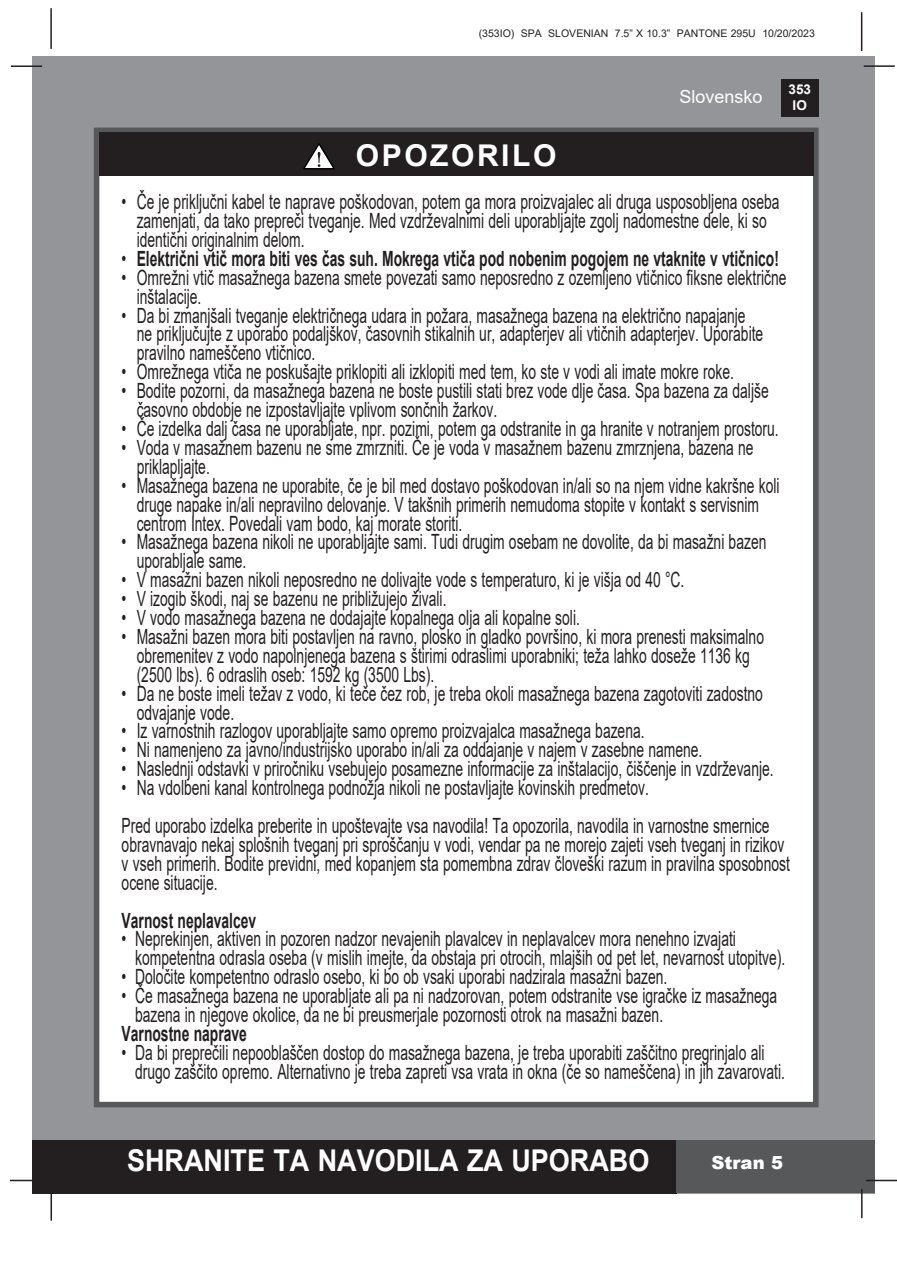
<style>
.page{position:relative;width:897px;height:1264px;background:#fff}
.page>*{position:absolute;margin:0;border:0;box-sizing:border-box;transform-origin:0 0}
.t1{font:700 30px "Arial";color:#fff;scale:.9 1}
.t2{font:700 30px "Arial";letter-spacing:.085em;color:#fff}
.t3{font:21px/18.9px "Arial";color:#231f20;scale:.66 1}
.t4{font:700 21px "Arial";color:#231f20;scale:.66 1}
.t5{font:18px "Arial";color:#fff}
.t6{font:900 18px "Arial";color:#fff}
.t7{font:700 13.5px/16.2px "Arial";color:#fff;text-align:center}
.t8{font:10.5px "Arial";color:#231f20}
.s1{font-weight:400}
</style>
<div class="page">
<div style="left:33px;top:56px;width:842px;height:1137px;background:#939598"></div>
<div style="left:780px;top:79px;width:38px;height:38px;background:#231f20"></div>
<hr style="left:863px;top:65px;width:31px;height:2px;background:#231f20">
<hr style="left:50px;top:8px;width:2px;height:41px;background:#231f20">
<hr style="left:860px;top:12px;width:2px;height:39px;background:#231f20">
<div style="left:33px;top:1140px;width:644px;height:53px;background:#231f20"></div>
<div style="left:676px;top:1140px;width:199px;height:53px;background:#57585a"></div>
<hr style="left:865px;top:1179px;width:31px;height:2px;background:#231f20">
<hr style="left:860px;top:1189px;width:2px;height:29px;background:#231f20">
<hr style="left:50px;top:1190px;width:2px;height:30px;background:#231f20">
<hr style="left:10px;top:1179px;width:31px;height:2px;background:#231f20">
<hr style="left:11px;top:65px;width:31px;height:2px;background:#231f20">
<div style="left:94px;top:128px;width:724px;height:979px;background:#fff;border:6px solid #57585a"></div>
<div style="left:99px;top:132px;width:714px;height:44px;background:#231f20"></div>
<svg style="left:303px;top:143px;width:32px;height:26px"></svg>
<p class="t8" style="left:478px;top:26px;width:337px">(353IO) SPA SLOVENIAN 7.5” X 10.3” PANTONE 295U 10/20/2023</p>
<p class="t2" style="left:356px;top:135px;width:202px">OPOZORILO</p>
<p class="t5" style="left:679px;top:84px;width:85px">Slovensko</p>
<p class="t7" style="left:788px;top:81px;width:24px">353<br>IO</p>
<p class="t3" style="left:137px;top:192px;width:975px;text-indent:-15px">• Če je priključni kabel te naprave poškodovan, potem ga mora proizvajalec ali druga usposobljena oseba zamenjati, da tako prepreči tveganje. Med vzdrževalnimi deli uporabljajte zgolj nadomestne dele, ki so identični originalnim delom.</p>
<p class="t4" style="left:122px;top:244px;width:997px"><span class="s1">•</span> Električni vtič mora biti ves čas suh. Mokrega vtiča pod nobenim pogojem ne vtaknite v vtičnico!</p>
<p class="t3" style="left:137px;top:268px;width:985px;text-indent:-15px">• Omrežni vtič masažnega bazena smete povezati samo neposredno z ozemljeno vtičnico fiksne električne inštalacije.</p>
<p class="t3" style="left:137px;top:305px;width:950px;text-indent:-15px">• Da bi zmanjšali tveganje električnega udara in požara, masažnega bazena na električno napajanje ne priključujte z uporabo podaljškov, časovnih stikalnih ur, adapterjev ali vtičnih adapterjev. Uporabite pravilno nameščeno vtičnico.</p>
<p class="t3" style="left:122px;top:362px;width:929px">• Omrežnega vtiča ne poskušajte priklopiti ali izklopiti med tem, ko ste v vodi ali imate mokre roke.</p>
<p class="t3" style="left:137px;top:381px;width:959px;text-indent:-15px">• Bodite pozorni, da masažnega bazena ne boste pustili stati brez vode dlje časa. Spa bazena za daljše časovno obdobje ne izpostavljajte vplivom sončnih žarkov.</p>
<p class="t3" style="left:122px;top:419px;width:996px">• Če izdelka dalj časa ne uporabljate, npr. pozimi, potem ga odstranite in ga hranite v notranjem prostoru.</p>
<p class="t3" style="left:137px;top:438px;width:936px;text-indent:-15px">• Voda v masažnem bazenu ne sme zmrzniti. Če je voda v masažnem bazenu zmrznjena, bazena ne priklapljajte.</p>
<p class="t3" style="left:137px;top:476px;width:975px;text-indent:-15px">• Masažnega bazena ne uporabite, če je bil med dostavo poškodovan in/ali so na njem vidne kakršne koli druge napake in/ali nepravilno delovanje. V takšnih primerih nemudoma stopite v kontakt s servisnim centrom Intex. Povedali vam bodo, kaj morate storiti.</p>
<p class="t3" style="left:137px;top:532px;width:955px;text-indent:-15px">• Masažnega bazena nikoli ne uporabljajte sami. Tudi drugim osebam ne dovolite, da bi masažni bazen uporabljale same.</p>
<p class="t3" style="left:122px;top:570px;width:854px">• V masažni bazen nikoli neposredno ne dolivajte vode s temperaturo, ki je višja od 40 °C.</p>
<p class="t3" style="left:122px;top:589px;width:493px">• V izogib škodi, naj se bazenu ne približujejo živali.</p>
<p class="t3" style="left:122px;top:608px;width:695px">• V vodo masažnega bazena ne dodajajte kopalnega olja ali kopalne soli.</p>
<p class="t3" style="left:122px;top:627px;width:974px;text-align:center">• Masažni bazen mora biti postavljen na ravno, plosko in gladko površino, ki mora prenesti maksimalno obremenitev z vodo napolnjenega bazena s štirimi odraslimi uporabniki; teža lahko doseže 1136 kg</p>
<p class="t3" style="left:137px;top:665px;width:452px">(2500 lbs). 6 odraslih oseb: 1592 kg (3500 Lbs).</p>
<p class="t3" style="left:137px;top:683px;width:950px;text-indent:-15px">• Da ne boste imeli težav z vodo, ki teče čez rob, je treba okoli masažnega bazena zagotoviti zadostno odvajanje vode.</p>
<p class="t3" style="left:122px;top:721px;width:793px">• Iz varnostnih razlogov uporabljajte samo opremo proizvajalca masažnega bazena.</p>
<p class="t3" style="left:122px;top:740px;width:881px">• Ni namenjeno za javno/industrijsko uporabo in/ali za oddajanje v najem v zasebne namene.</p>
<p class="t3" style="left:122px;top:759px;width:989px">• Naslednji odstavki v priročniku vsebujejo posamezne informacije za inštalacijo, čiščenje in vzdrževanje.</p>
<p class="t3" style="left:122px;top:778px;width:800px">• Na vdolbeni kanal kontrolnega podnožja nikoli ne postavljajte kovinskih predmetov.</p>
<p class="t3" style="left:122px;top:816px;width:1013px">Pred uporabo izdelka preberite in upoštevajte vsa navodila! Ta opozorila, navodila in varnostne smernice obravnavajo nekaj splošnih tveganj pri sproščanju v vodi, vendar pa ne morejo zajeti vseh tveganj in rizikov v vseh primerih. Bodite previdni, med kopanjem sta pomembna zdrav človeški razum in pravilna sposobnost ocene situacije.</p>
<p class="t4" style="left:122px;top:905px;width:205px">Varnost neplavalcev</p>
<p class="t3" style="left:135px;top:929px;width:986px;text-indent:-14px">• Neprekinjen, aktiven in pozoren nadzor nevajenih plavalcev in neplavalcev mora nenehno izvajati kompetentna odrasla oseba (v mislih imejte, da obstaja pri otrocih, mlajših od pet let, nevarnost utopitve).</p>
<p class="t3" style="left:122px;top:967px;width:828px">• Določite kompetentno odraslo osebo, ki bo ob vsaki uporabi nadzirala masažni bazen.</p>
<p class="t3" style="left:135px;top:986px;width:974px;text-indent:-14px">• Če masažnega bazena ne uporabljate ali pa ni nadzorovan, potem odstranite vse igračke iz masažnega bazena in njegove okolice, da ne bi preusmerjale pozornosti otrok na masažni bazen.</p>
<p class="t4" style="left:122px;top:1018px;width:191px">Varnostne naprave</p>
<p class="t3" style="left:135px;top:1043px;width:985px;text-indent:-14px">• Da bi preprečili nepooblaščen dostop do masažnega bazena, je treba uporabiti zaščitno pregrinjalo ali drugo zaščito opremo. Alternativno je treba zapreti vsa vrata in okna (če so nameščena) in jih zavarovati.</p>
<h1 class="t1" style="left:127px;top:1139px;width:582px">SHRANITE TA NAVODILA ZA UPORABO</h1>
<p class="t6" style="left:711px;top:1149px;width:73px">Stran 5</p>
</div>
